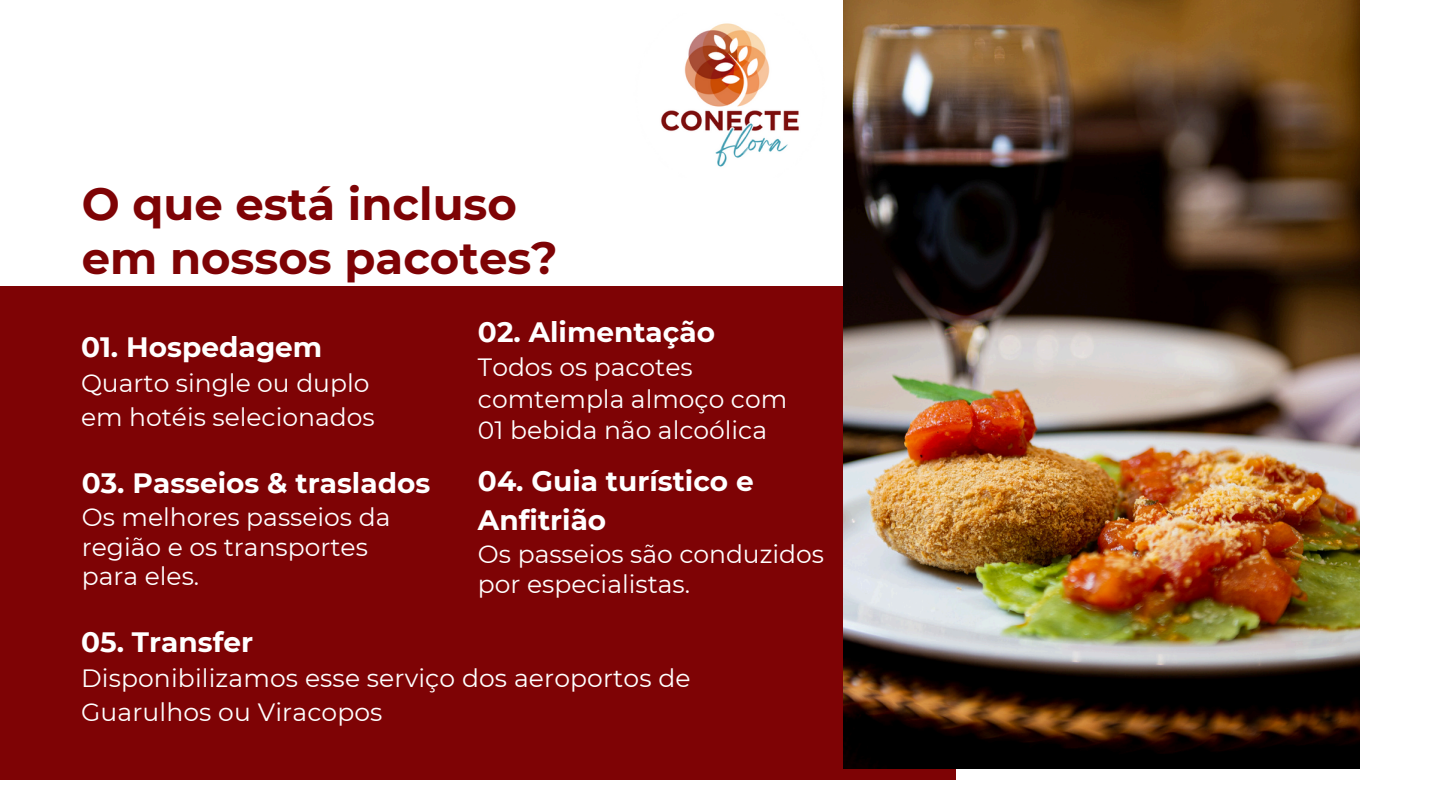
<style>
.page{position:relative;width:1440px;height:810px;background:#fff}
.page>*{position:absolute;margin:0;border:0;box-sizing:border-box;transform-origin:0 0}
.t1{font:700 45px/54px "Montserrat";color:#7e0305}
.t2{font:700 28px/39px "Montserrat";color:#fff}
.t3{font:25px/29.2px "Montserrat";color:#fff}
</style>
<div class="page">
<div style="left:0;top:286px;width:956px;height:493px;background:#7e0305"></div>
<img style="left:843px;top:0;width:516px;height:769px">
<img style="left:661px;top:23px;width:138px;height:144px">
<p class="t1" style="left:82px;top:177px;width:478px">O que está incluso em nossos pacotes?</p>
<p class="t2" style="left:81px;top:327px;width:243px">01. Hospedagem</p>
<p class="t3" style="left:81px;top:366px;width:295px;line-height:33.8px">Quarto single ou duplo em hotéis selecionados</p>
<p class="t2" style="left:82px;top:464px;width:350px">03. Passeios &amp; traslados</p>
<p class="t3" style="left:82px;top:503px;width:310px">Os melhores passeios da região e os transportes para eles.</p>
<p class="t2" style="left:478px;top:312px;width:239px">02. Alimentação</p>
<p class="t3" style="left:478px;top:351px;width:311px;line-height:31.5px">Todos os pacotes comtempla almoço com<br>01 bebida não alcoólica</p>
<p class="t2" style="left:478px;top:462px;width:277px">04. Guia turístico e<br>Anfitrião</p>
<p class="t3" style="left:478px;top:540px;width:348px">Os passeios são conduzidos por especialistas.</p>
<p class="t2" style="left:81px;top:622px;width:174px">05. Transfer</p>
<h1 class="t3" style="left:81px;top:661px;width:611px;line-height:33.8px">Disponibilizamos esse serviço dos aeroportos de<br>Guarulhos ou Viracopos</h1>
</div>
